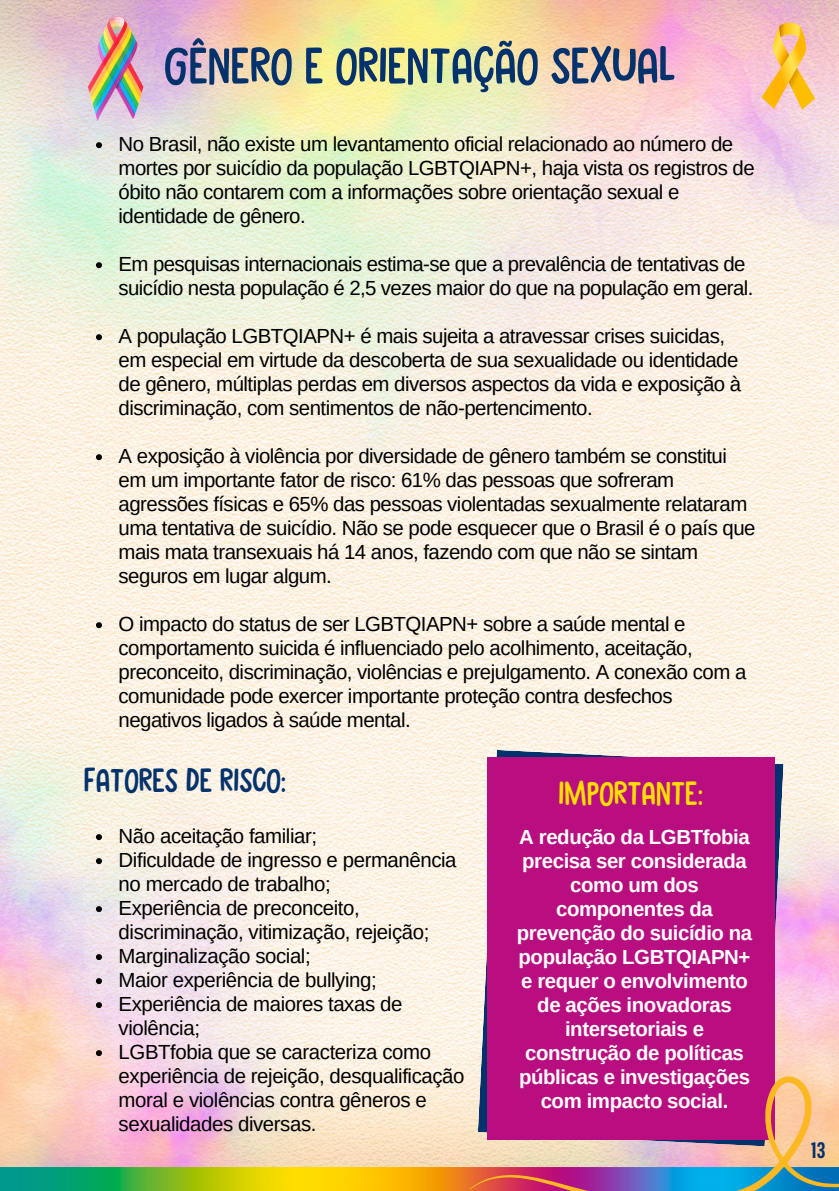
<style>
.page{position:relative;width:839px;height:1191px;background:#fff}
.page>*{position:absolute;margin:0;border:0;box-sizing:border-box;transform-origin:0 0}
.t1{font:52px "Kabouter DEMO";color:#03326c}
.t2{font:34px "Kabouter DEMO";color:#03326c}
.t3{font:34px "Kabouter DEMO";color:#fd0}
.t4{font:600 22px "Flama Condensed";color:#03326c}
.t5{font:20.4px/24px "Arimo";letter-spacing:-.025em;color:#000}
.t6{font:700 20.4px/24px "Arimo";letter-spacing:-.02em;color:#fff;text-align:center}
</style>
<div class="page">
<img style="left:0;top:0;width:838px;height:684px">
<img style="left:0;top:490px;width:474px;height:677px">
<img style="left:374px;top:734px;width:464px;height:433px">
<img style="left:0;top:1190px;width:469px;height:1px">
<img style="left:0;top:1167px;width:469px;height:23px">
<svg style="left:478px;top:750px;width:305px;height:324px;background:#c7bac7"></svg>
<div style="left:487px;top:757px;width:287px;height:382px;background:#b80e80"></div>
<svg style="left:96px;top:142px;width:6px;height:6px"></svg>
<svg style="left:96px;top:262px;width:6px;height:6px"></svg>
<svg style="left:96px;top:334px;width:6px;height:6px"></svg>
<svg style="left:96px;top:454px;width:6px;height:6px"></svg>
<svg style="left:96px;top:622px;width:6px;height:6px"></svg>
<svg style="left:96px;top:834px;width:6px;height:6px"></svg>
<svg style="left:96px;top:858px;width:6px;height:6px"></svg>
<svg style="left:96px;top:906px;width:6px;height:6px"></svg>
<svg style="left:96px;top:954px;width:6px;height:6px"></svg>
<svg style="left:96px;top:978px;width:6px;height:6px"></svg>
<svg style="left:96px;top:1002px;width:6px;height:6px"></svg>
<svg style="left:96px;top:1050px;width:6px;height:6px"></svg>
<svg style="left:469px;top:1074px;width:369px;height:117px"></svg>
<img style="left:84px;top:12px;width:64px;height:109px">
<svg style="left:761px;top:22px;width:56px;height:88px;background:#f7c281"></svg>
<p class="t1" style="left:164px;top:32px;width:512px">GÊNERO E ORIENTAÇÃO SEXUAL</p>
<p class="t5" style="left:119px;top:132px;width:637px">No Brasil, não existe um levantamento oficial relacionado ao número de mortes por suicídio da população LGBTQIAPN+, haja vista os registros de óbito não contarem com a informações sobre orientação sexual e identidade de gênero.</p>
<p class="t5" style="left:119px;top:252px;width:636px">Em pesquisas internacionais estima-se que a prevalência de tentativas de suicídio nesta população é 2,5 vezes maior do que na população em geral.</p>
<p class="t5" style="left:119px;top:324px;width:624px">A população LGBTQIAPN+ é mais sujeita a atravessar crises suicidas, em especial em virtude da descoberta de sua sexualidade ou identidade de gênero, múltiplas perdas em diversos aspectos da vida e exposição à discriminação, com sentimentos de não-pertencimento.</p>
<p class="t5" style="left:119px;top:444px;width:638px">A exposição à violência por diversidade de gênero também se constitui em um importante fator de risco: 61% das pessoas que sofreram agressões físicas e 65% das pessoas violentadas sexualmente relataram uma tentativa de suicídio. Não se pode esquecer que o Brasil é o país que mais mata transexuais há 14 anos, fazendo com que não se sintam seguros em lugar algum.</p>
<p class="t5" style="left:119px;top:612px;width:629px">O impacto do status de ser LGBTQIAPN+ sobre a saúde mental e comportamento suicida é influenciado pelo acolhimento, aceitação, preconceito, discriminação, violências e prejulgamento. A conexão com a comunidade pode exercer importante proteção contra desfechos negativos ligados à saúde mental.</p>
<p class="t2" style="left:84px;top:758px;width:204px">FATORES DE RISCO:</p>
<p class="t5" style="left:119px;top:824px;width:200px">Não aceitação familiar;</p>
<p class="t5" style="left:119px;top:848px;width:339px">Dificuldade de ingresso e permanência no mercado de trabalho;</p>
<p class="t5" style="left:119px;top:896px;width:312px">Experiência de preconceito, discriminação, vitimização, rejeição;</p>
<p class="t5" style="left:119px;top:944px;width:194px">Marginalização social;</p>
<p class="t5" style="left:119px;top:968px;width:259px">Maior experiência de bullying;</p>
<p class="t5" style="left:119px;top:992px;width:285px">Experiência de maiores taxas de violência;</p>
<p class="t5" style="left:119px;top:1040px;width:347px">LGBTfobia que se caracteriza como experiência de rejeição, desqualificação moral e violências contra gêneros e sexualidades diversas.</p>
<p class="t3" style="left:558px;top:771px;width:146px">IMPORTANTE:</p>
<p class="t6" style="left:517px;top:825px;width:237px">A redução da LGBTfobia precisa ser considerada como um dos componentes da prevenção do suicídio na população LGBTQIAPN+ e requer o envolvimento de ações inovadoras intersetoriais e construção de políticas públicas e investigações com impacto social.</p>
<p class="t4" style="left:810px;top:1136px;width:17px">13</p>
</div>
